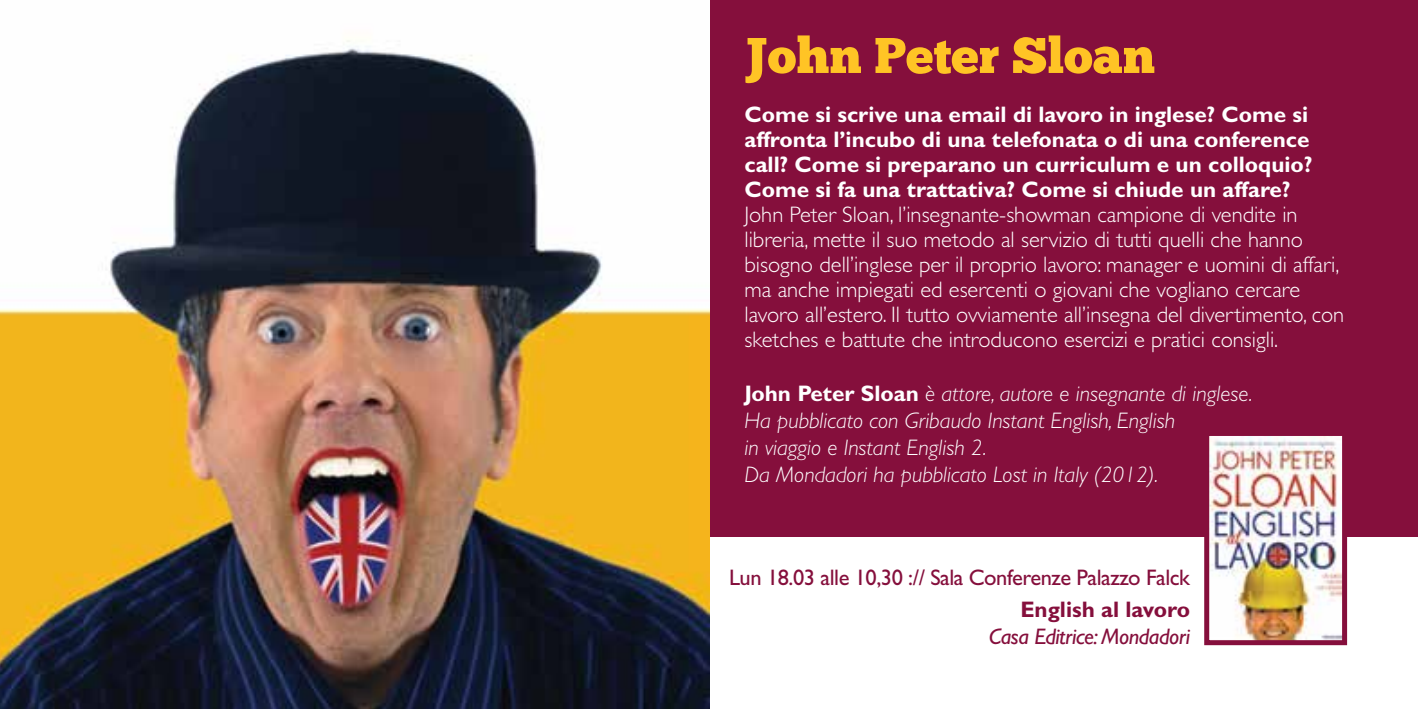
<style>
.page{position:relative;width:1418px;height:709px;background:#fff}
.page>*{position:absolute;margin:0;border:0;box-sizing:border-box;transform-origin:0 0}
.t1{font:50px "Chunk Five";color:#ffc425}
.t2{font:300 22.5px/25px "Gill Sans Std";color:#fff}
.t3{font:700 22.5px/25px "Gill Sans Std";color:#fff}
.t4{font:italic 300 22.5px/27px "Gill Sans Std";color:#fff}
.t5{font:22.5px "Gill Sans Std";letter-spacing:-.02em;color:#850f3c}
.t6{font:italic 22.5px "Gill Sans Std";letter-spacing:-.02em;color:#850f3c}
.t7{font:700 22.5px "Gill Sans Std";color:#850f3c}
.s1{font-weight:700;font-style:normal}
</style>
<div class="page">
<div style="left:709px;top:0;width:708px;height:536px;background:#850f3c"></div>
<img style="left:0;top:40px;width:709px;height:669px">
<img style="left:1201px;top:436px;width:148px;height:210px">
<h1 class="t1" style="left:744px;top:26px;width:412px">John Peter Sloan</h1>
<p class="t3" style="left:744px;top:102px;width:569px">Come si scrive una email di lavoro in inglese? Come si affronta l’incubo di una telefonata o di una conference call? Come si preparano un curriculum e un colloquio?<br>Come si fa una trattativa? Come si chiude un affare?</p>
<p class="t2" style="left:744px;top:202px;width:601px">John Peter Sloan, l’insegnante-showman campione di vendite in libreria, mette il suo metodo al servizio di tutti quelli che hanno bisogno dell’inglese per il proprio lavoro: manager e uomini di affari, ma anche impiegati ed esercenti o giovani che vogliano cercare lavoro all’estero. Il tutto ovviamente all’insegna del divertimento, con sketches e battute che introducono esercizi e pratici consigli.</p>
<p class="t4" style="left:744px;top:380px;width:509px"><span class="s1">John Peter Sloan</span> è attore, autore e insegnante di inglese.<br>Ha pubblicato con Gribaudo Instant English, English<br>in viaggio e Instant English 2.<br>Da Mondadori ha pubblicato Lost in Italy (2012).</p>
<p class="t5" style="left:729px;top:564px;width:462px">Lun 18.03 alle 10,30 :// Sala Conferenze Palazzo Falck</p>
<p class="t7" style="left:1020px;top:596px;width:171px">English al lavoro</p>
<p class="t6" style="left:988px;top:624px;width:203px">Casa Editrice: Mondadori</p>
</div>
